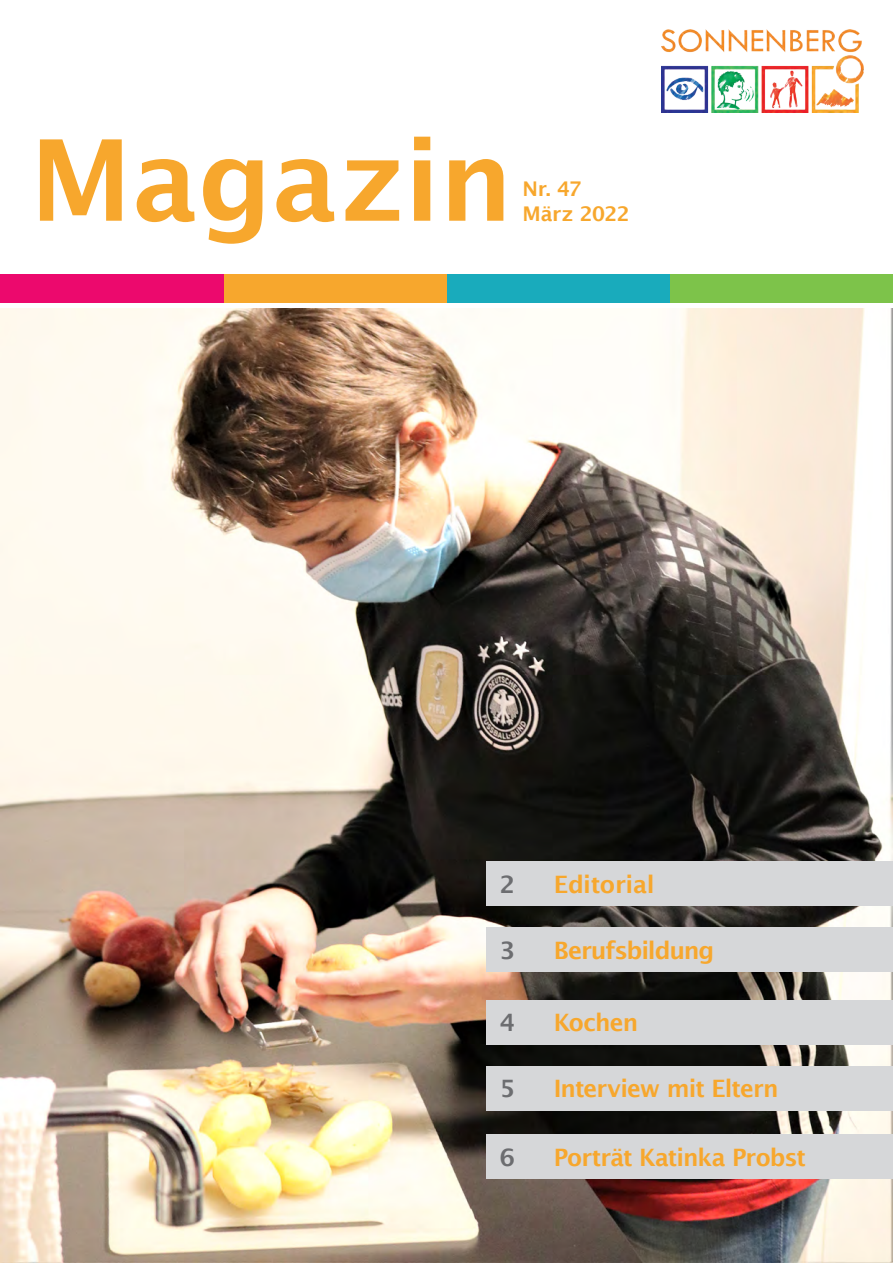
<style>
.page{position:relative;width:893px;height:1263px;background:#fff}
.page>*{position:absolute;margin:0;border:0;box-sizing:border-box;transform-origin:0 0}
.t1{font:600 112.5px "Lucida Sans";letter-spacing:-.005em;color:#f7a72d}
._00_Inhalt{font:600 24px "Lucida Sans";letter-spacing:-.04em;color:#f7a72d}
._00_Inhalt-2{font:600 24px "Lucida Sans";letter-spacing:-.015em;color:#f7a72d}
._00_Inhalt-3{font:600 24px "Lucida Sans";color:#6c6d70}
.t2{font:600 20.25px "Lucida Sans";letter-spacing:-.025em;color:#f7a72d}
</style>
<div class="page">
<div style="left:670px;top:274px;width:223px;height:29px;background:#7dc34a"></div>
<div style="left:446px;top:274px;width:224px;height:29px;background:#19abbc"></div>
<div style="left:223px;top:274px;width:223px;height:29px;background:#f7a72d"></div>
<div style="left:0;top:274px;width:223px;height:29px;background:#ec096d"></div>
<img style="left:0;top:308px;width:893px;height:955px">
<div style="left:487px;top:861px;width:406px;height:44px;background:#d6d7d9"></div>
<div style="left:487px;top:928px;width:406px;height:44px;background:#d6d7d9"></div>
<div style="left:487px;top:1000px;width:406px;height:44px;background:#d6d7d9"></div>
<div style="left:487px;top:1134px;width:406px;height:44px;background:#d6d7d9"></div>
<div style="left:487px;top:1066px;width:406px;height:44px;background:#d6d7d9"></div>
<img style="left:662px;top:30px;width:201px;height:83px">
<p class="t1" style="left:30px;top:116px;width:485px">Magazin</p>
<p class="t2" style="left:522px;top:178px;width:60px">Nr. 47</p>
<p class="t2" style="left:522px;top:202px;width:109px">März 2022</p>
<p class="_00_Inhalt-3" style="left:500px;top:870px;width:17px">2</p>
<p class="_00_Inhalt-2" style="left:554px;top:870px;width:102px">Editorial</p>
<p class="_00_Inhalt-3" style="left:500px;top:937px;width:17px">3</p>
<p class="_00_Inhalt" style="left:554px;top:937px;width:162px">Berufsbildung</p>
<p class="_00_Inhalt-3" style="left:500px;top:1009px;width:17px">4</p>
<p class="_00_Inhalt" style="left:554px;top:1009px;width:86px">Kochen</p>
<p class="_00_Inhalt-3" style="left:500px;top:1075px;width:17px">5</p>
<p class="_00_Inhalt" style="left:554px;top:1075px;width:226px">Interview mit Eltern</p>
<p class="_00_Inhalt-3" style="left:500px;top:1143px;width:17px">6</p>
<p class="_00_Inhalt" style="left:554px;top:1143px;width:254px">Porträt Katinka Probst</p>
</div>
